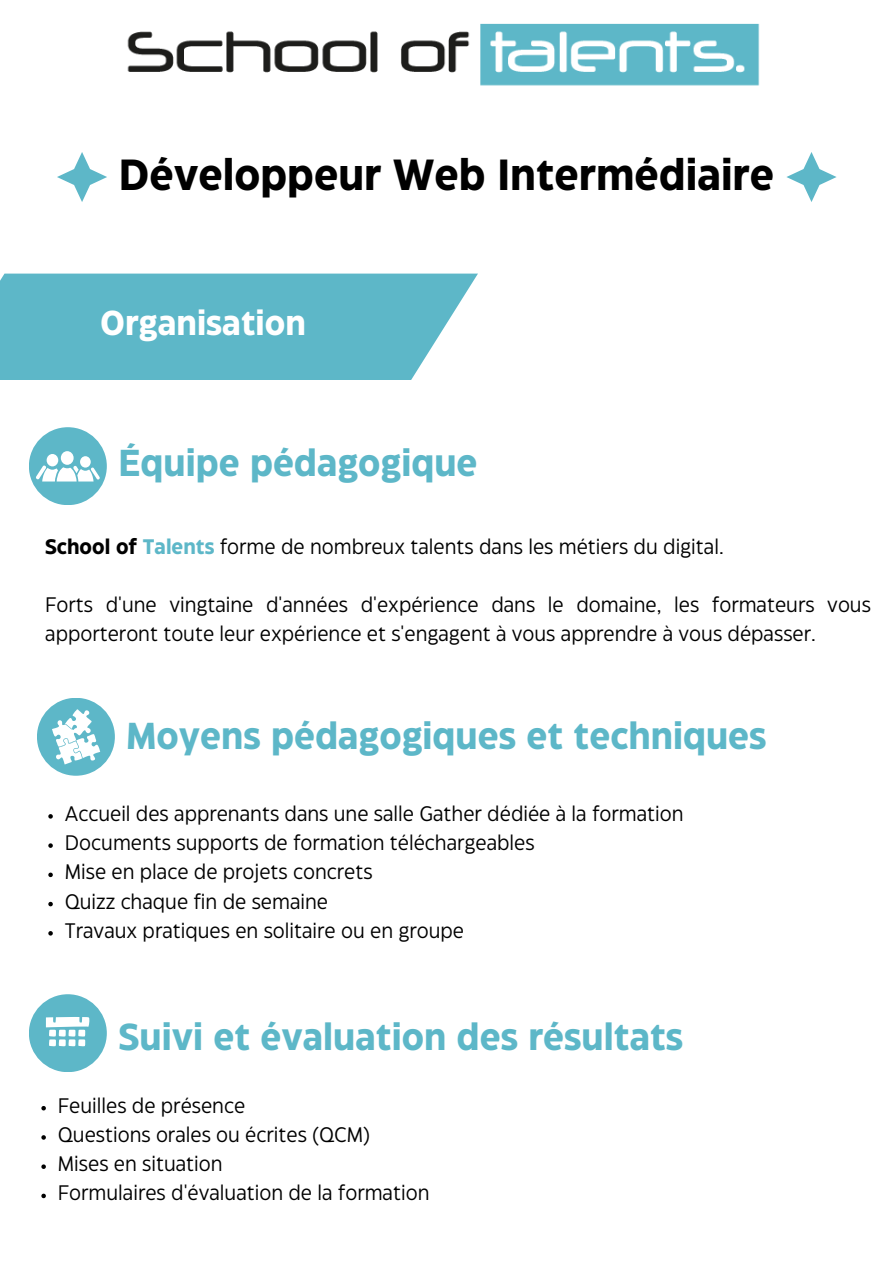
<style>
.page{position:relative;width:893px;height:1264px;background:#fff}
.page>*{position:absolute;margin:0;border:0;box-sizing:border-box;transform-origin:0 0}
.t1{font:700 43.5px "Eastman Grotesque";color:#000}
.t2{font:700 37.35px "Eastman Grotesque";color:#5db7c8}
.t3{font:700 34.5px "Eastman Grotesque";color:#fff}
.t4{font:21px/29.2px "Eastman Grotesque";color:#000}
.s1{font-weight:700}
.s2{font-weight:700;color:#5db7c8}
</style>
<div class="page">
<svg style="left:0;top:273px;width:478px;height:107px;background:#69bccc"></svg>
<div style="left:29px;top:427px;width:78px;height:78px;background:#5db7c8;border-radius:50%"></div>
<div style="left:61px;top:451px;width:13px;height:14px;background:#fff;border-radius:50%"></div>
<div style="left:80px;top:456px;width:11px;height:11px;background:#fff;border-radius:50%"></div>
<div style="left:47px;top:454px;width:11px;height:12px;background:#fff;border-radius:50%"></div>
<svg style="left:36px;top:465px;width:64px;height:16px"></svg>
<div style="left:37px;top:697px;width:78px;height:78px;background:#5db7c8;border-radius:50%"></div>
<div style="left:29px;top:994px;width:78px;height:78px;background:#5db7c8;border-radius:50%"></div>
<svg style="left:52px;top:709px;width:48px;height:55px"></svg>
<svg style="left:45px;top:1017px;width:45px;height:30px"></svg>
<svg style="left:48px;top:814px;width:5px;height:4px"></svg>
<svg style="left:48px;top:843px;width:5px;height:4px"></svg>
<svg style="left:48px;top:872px;width:5px;height:5px"></svg>
<svg style="left:48px;top:901px;width:5px;height:5px"></svg>
<svg style="left:48px;top:931px;width:5px;height:4px"></svg>
<svg style="left:41px;top:1106px;width:5px;height:4px"></svg>
<svg style="left:41px;top:1135px;width:5px;height:4px"></svg>
<svg style="left:41px;top:1164px;width:5px;height:4px"></svg>
<svg style="left:41px;top:1193px;width:5px;height:5px"></svg>
<img style="left:127px;top:23px;width:633px;height:63px">
<svg style="left:57px;top:152px;width:50px;height:50px"></svg>
<svg style="left:786px;top:152px;width:50px;height:50px"></svg>
<p class="t1" style="left:119px;top:158px;width:656px">Développeur Web Intermédiaire</p>
<p class="t3" style="left:100px;top:310px;width:207px">Organisation</p>
<p class="t2" style="left:118px;top:449px;width:360px">Équipe pédagogique</p>
<p class="t4" style="left:45px;top:533px;width:680px"><span class="s1">School of</span> <span class="s2">Talents</span> forme de nombreux talents dans les métiers du digital.</p>
<p class="t4" style="left:45px;top:591px;width:827px">Forts d'une vingtaine d'années d'expérience dans le domaine, les formateurs vous apporteront toute leur expérience et s'engagent à vous apprendre à vous dépasser.</p>
<p class="t2" style="left:127px;top:722px;width:641px">Moyens pédagogiques et techniques</p>
<p class="t4" style="left:65px;top:800px;width:620px">Accueil des apprenants dans une salle Gather dédiée à la formation</p>
<p class="t4" style="left:65px;top:829px;width:471px">Documents supports de formation téléchargeables</p>
<p class="t4" style="left:65px;top:858px;width:309px">Mise en place de projets concrets</p>
<p class="t4" style="left:65px;top:888px;width:265px">Quizz chaque fin de semaine</p>
<p class="t4" style="left:65px;top:917px;width:400px">Travaux pratiques en solitaire ou en groupe</p>
<p class="t2" style="left:118px;top:1022px;width:566px">Suivi et évaluation des résultats</p>
<p class="t4" style="left:58px;top:1092px;width:189px">Feuilles de présence</p>
<p class="t4" style="left:58px;top:1121px;width:314px">Questions orales ou écrites (QCM)</p>
<p class="t4" style="left:58px;top:1150px;width:166px">Mises en situation</p>
<p class="t4" style="left:58px;top:1179px;width:373px">Formulaires d'évaluation de la formation</p>
</div>
